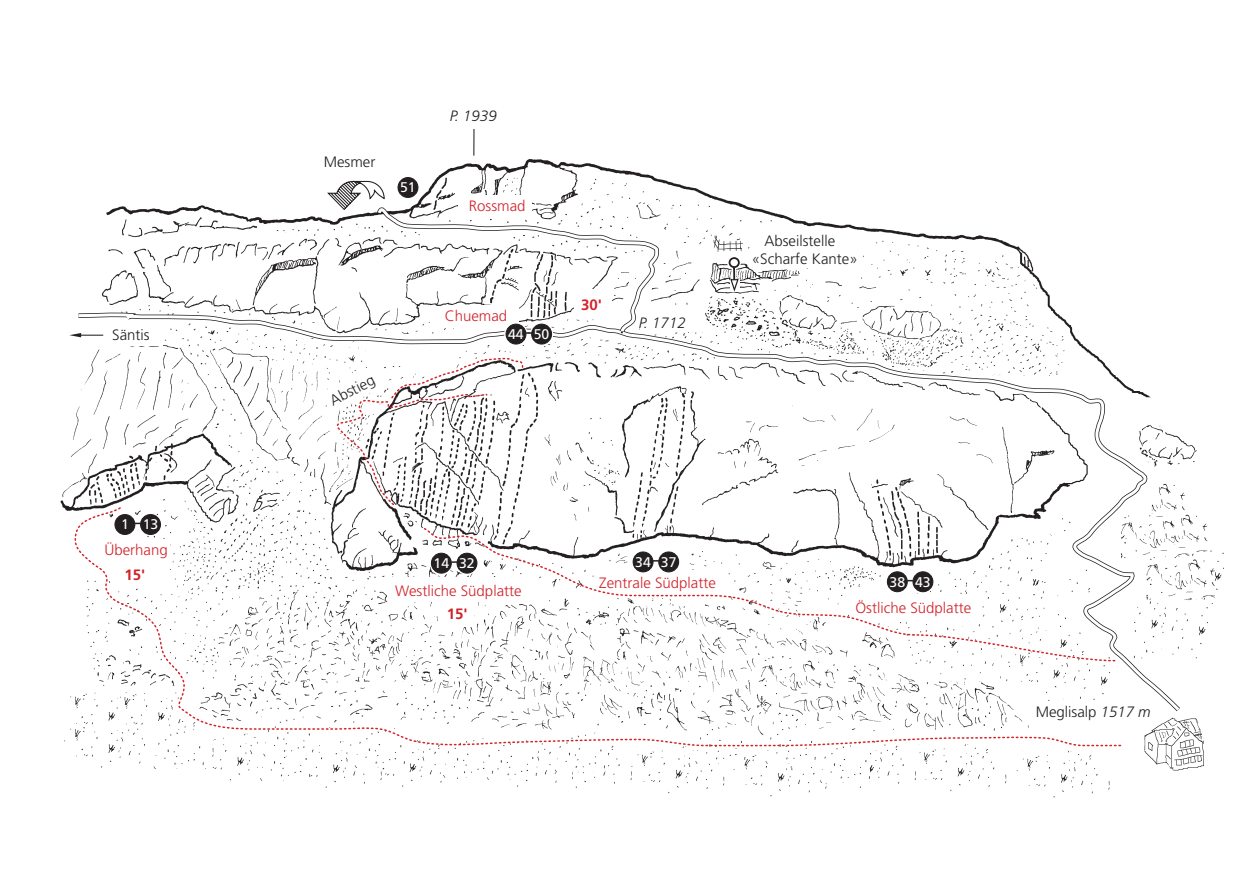
<style>
.page{position:relative;width:1260px;height:891px;background:#fff}
.page>*{position:absolute;margin:0;border:0;box-sizing:border-box;transform-origin:0 0}
.t1{font:300 15px "Frutiger LT Std";color:#d1232a}
.t2{font:300 15px/18px "Frutiger LT Std";color:#231f20}
.t3{font:italic 300 15px "Frutiger LT Std";color:#231f20}
.t4{font:700 15px "Frutiger LT Std";color:#d1232a}
.t5{font:14.1px "Frutiger LT Std";color:#fff}
.s1{font-style:italic}
</style>
<div class="page">
<img style="left:64px;top:159px;width:1160px;height:639px">
<div style="left:641px;top:305px;width:62px;height:27px;background:#fff"></div>
<div style="left:1033px;top:702px;width:119px;height:20px;background:#fff"></div>
<div style="left:750px;top:230px;width:111px;height:38px;background:#fff"></div>
<hr style="left:473px;top:129px;width:2px;height:27px;background:#231f20">
<div style="left:396px;top:176px;width:24px;height:23px;background:#fff;border-radius:50%"></div>
<svg style="left:60px;top:313px;width:1123px;height:401px"></svg>
<svg style="left:74px;top:505px;width:1048px;height:243px"></svg>
<svg style="left:320px;top:357px;width:205px;height:150px"></svg>
<svg style="left:504px;top:323px;width:24px;height:22px"></svg>
<svg style="left:530px;top:323px;width:23px;height:23px"></svg>
<div style="left:506px;top:324px;width:20px;height:20px;background:#231f20;border-radius:50%"></div>
<div style="left:506px;top:324px;width:20px;height:21px;border:1px solid #231f20;border-radius:50%"></div>
<div style="left:532px;top:324px;width:20px;height:20px;background:#231f20;border-radius:50%"></div>
<div style="left:531px;top:324px;width:21px;height:21px;border:1px solid #231f20;border-radius:50%"></div>
<div style="left:727px;top:256px;width:14px;height:14px;border:2px solid #fff;border-radius:50%"></div>
<svg style="left:728px;top:256px;width:13px;height:38px"></svg>
<svg style="left:326px;top:177px;width:336px;height:159px"></svg>
<div style="left:438px;top:597px;width:36px;height:30px;background:#fff"></div>
<p class="t2" style="left:112px;top:326px;width:39px">Säntis</p>
<p class="t5" style="left:121px;top:516px;width:39px">1 13</p>
<p class="t1" style="left:104px;top:542px;width:65px">Überhang</p>
<p class="t4" style="left:124px;top:566px;width:22px">15'</p>
<p class="t2" style="left:324px;top:153px;width:53px">Mesmer</p>
<p class="t5" style="left:400px;top:179px;width:17px">51</p>
<p class="t3" style="left:450px;top:107px;width:48px">P. 1939</p>
<p class="t1" style="left:469px;top:198px;width:58px">Rossmad</p>
<p class="t2" style="left:327px;top:393px;width:50px;rotate:-27deg">Abstieg</p>
<p class="t1" style="left:445px;top:308px;width:64px">Chuemad</p>
<p class="t5" style="left:508px;top:326px;width:43px">44 50</p>
<p class="t4" style="left:581px;top:296px;width:22px">30'</p>
<p class="t3" style="left:639px;top:315px;width:48px">P. 1712</p>
<p class="t2" style="left:752px;top:232px;width:107px;text-indent:13px">Abseilstelle «Scharfe Kante»</p>
<p class="t5" style="left:434px;top:555px;width:43px">14 32</p>
<p class="t5" style="left:635px;top:554px;width:43px">34 37</p>
<p class="t1" style="left:395px;top:582px;width:128px">Westliche Südplatte</p>
<p class="t4" style="left:447px;top:605px;width:22px">15'</p>
<p class="t1" style="left:599px;top:574px;width:118px">Zentrale Südplatte</p>
<p class="t5" style="left:890px;top:573px;width:43px">38 43</p>
<p class="t1" style="left:855px;top:600px;width:117px">Östliche Südplatte</p>
<p class="t2" style="left:1036px;top:703px;width:117px">Meglisalp <span class="s1">1517 m</span></p>
</div>
